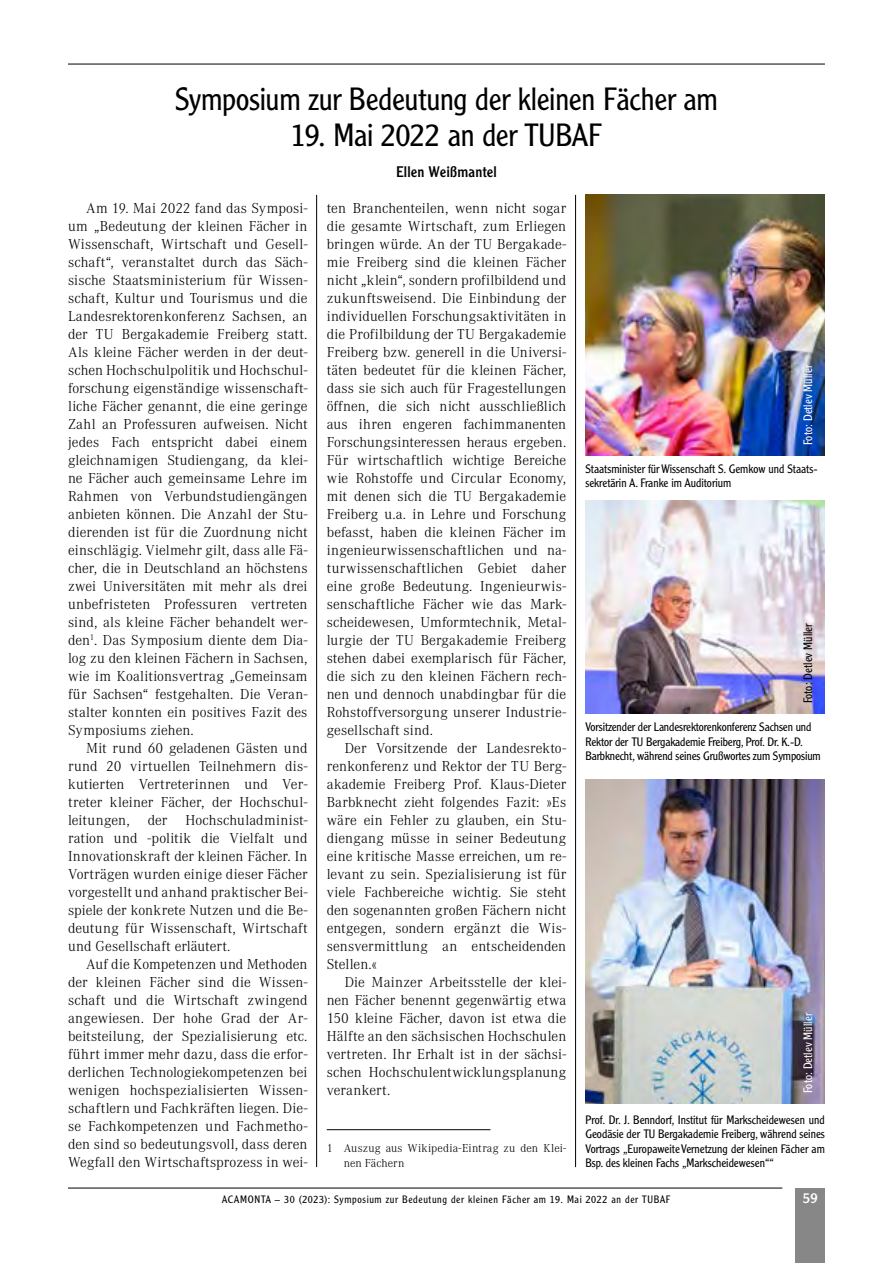
<style>
.page{position:relative;width:893px;height:1263px;background:#fff}
.page>*{position:absolute;margin:0;border:0;box-sizing:border-box;transform-origin:0 0}
.t1{font:300 31.5px "Clearface Gothic LT Std";letter-spacing:-.01em;color:#000}
.t2{font:300 15px/18px "Corporate A";letter-spacing:.005em;color:#000;text-align:justify}
.t3{font:15px "Clearface Gothic LT Std";letter-spacing:.015em;color:#000}
.t4{font:14.25px "Clearface Gothic LT Std";color:#fff}
.t5{font:300 12px/14.4px "Clearface Gothic LT Std";letter-spacing:-.01em;color:#000}
.t6{font:300 12px/15px "Corporate A";letter-spacing:.01em;color:#000}
.t7{font:300 12px "Clearface Gothic LT Std";color:#fff}
.t8{font:300 10.5px "Clearface Gothic LT Std";letter-spacing:.055em;color:#000}
</style>
<div class="page">
<hr style="left:68px;top:64px;width:757px;height:1px;background:#000">
<hr style="left:68px;top:1188px;width:714px;height:1px;background:#000">
<hr style="left:327px;top:1129px;width:163px;height:1px;background:#000">
<img style="left:585px;top:501px;width:240px;height:213px">
<img style="left:585px;top:780px;width:240px;height:324px">
<img style="left:585px;top:195px;width:240px;height:261px">
<hr style="left:316px;top:195px;width:1px;height:972px;background:#000">
<hr style="left:575px;top:195px;width:1px;height:972px;background:#000">
<div style="left:796px;top:1188px;width:29px;height:75px;background:#868786"></div>
<h1 class="t1" style="left:175px;top:80px;width:544px">Symposium zur Bedeutung der kleinen Fächer am</h1>
<h1 class="t1" style="left:291px;top:116px;width:313px">19. Mai 2022 an der TUBAF</h1>
<p class="t3" style="left:396px;top:162px;width:102px">Ellen Weißmantel</p>
<p class="t2" style="left:68px;top:198px;width:241px;text-indent:18px">Am 19. Mai 2022 fand das Symposi&shy;um „Bedeutung der kleinen Fächer in Wissenschaft, Wirtschaft und Gesell&shy;schaft“, veranstaltet durch das Säch&shy;sische Staatsministerium für Wissen&shy;schaft, Kultur und Tourismus und die Landesrektorenkonferenz Sachsen, an der TU Bergakademie Freiberg statt.<br>Als kleine Fächer werden in der deut&shy;schen Hochschulpolitik und Hochschul&shy;forschung eigenständige wissenschaft&shy;liche Fächer genannt, die eine geringe Zahl an Professuren aufweisen. Nicht jedes Fach entspricht dabei einem gleichnamigen Studiengang, da klei&shy;ne Fächer auch gemeinsame Lehre im Rahmen von Verbundstudiengängen anbieten können. Die Anzahl der Stu&shy;dierenden ist für die Zuordnung nicht einschlägig. Vielmehr gilt, dass alle Fä&shy;cher, die in Deutschland an höchstens zwei Universitäten mit mehr als drei unbefristeten Professuren vertreten sind, als kleine Fächer behandelt wer&shy;den<sup>1</sup>. Das Symposium diente dem Dia&shy;log zu den kleinen Fächern in Sachsen, wie im Koalitionsvertrag „Gemeinsam für Sachsen“ festgehalten. Die Veran&shy;stalter konnten ein positives Fazit des Symposiums ziehen.</p>
<p class="t2" style="left:68px;top:738px;width:241px;text-indent:18px">Mit rund 60 geladenen Gästen und rund 20 virtuellen Teilnehmern dis&shy;kutierten Vertreterinnen und Ver&shy;treter kleiner Fächer, der Hochschul&shy;leitungen, der Hochschuladminist&shy;ration und -politik die Vielfalt und Innovationskraft der kleinen Fächer. In Vorträgen wurden einige dieser Fächer vorgestellt und anhand praktischer Bei&shy;spiele der konkrete Nutzen und die Be&shy;deutung für Wissenschaft, Wirtschaft und Gesellschaft erläutert.</p>
<p class="t2" style="left:68px;top:954px;width:241px;text-indent:18px">Auf die Kompetenzen und Methoden der kleinen Fächer sind die Wissen&shy;schaft und die Wirtschaft zwingend angewiesen. Der hohe Grad der Ar&shy;beitsteilung, der Spezialisierung etc. führt immer mehr dazu, dass die erfor&shy;derlichen Technologiekompetenzen bei wenigen hochspezialisierten Wissen&shy;schaftlern und Fachkräften liegen. Die&shy;se Fachkompetenzen und Fachmetho&shy;den sind so bedeutungsvoll, dass deren Wegfall den Wirtschaftsprozess in wei-</p>
<p class="t2" style="left:327px;top:198px;width:241px">ten Branchenteilen, wenn nicht sogar die gesamte Wirtschaft, zum Erliegen bringen würde. An der TU Bergakade&shy;mie Freiberg sind die kleinen Fächer nicht „klein“, sondern profilbildend und zukunftsweisend. Die Einbindung der individuellen Forschungsaktivitäten in die Profilbildung der TU Bergakademie Freiberg bzw. generell in die Universi&shy;täten bedeutet für die kleinen Fächer, dass sie sich auch für Fragestellungen öffnen, die sich nicht ausschließlich aus ihren engeren fachimmanenten Forschungsinteressen heraus ergeben.<br>Für wirtschaftlich wichtige Bereiche wie Rohstoffe und Circular Economy, mit denen sich die TU Bergakademie Freiberg u.a. in Lehre und Forschung befasst, haben die kleinen Fächer im ingenieurwissenschaftlichen und na&shy;turwissenschaftlichen Gebiet daher eine große Bedeutung. Ingenieurwis&shy;senschaftliche Fächer wie das Mark&shy;scheidewesen, Umformtechnik, Metal&shy;lurgie der TU Bergakademie Freiberg stehen dabei exemplarisch für Fächer, die sich zu den kleinen Fächern rech&shy;nen und dennoch unabdingbar für die Rohstoffversorgung unserer Industrie&shy;gesellschaft sind.</p>
<p class="t2" style="left:327px;top:738px;width:241px;text-indent:18px">Der Vorsitzende der Landesrekto&shy;renkonferenz und Rektor der TU Berg&shy;akademie Freiberg Prof. Klaus-Dieter Barbknecht zieht folgendes Fazit: »Es wäre ein Fehler zu glauben, ein Stu&shy;diengang müsse in seiner Bedeutung eine kritische Masse erreichen, um re&shy;levant zu sein. Spezialisierung ist für viele Fachbereiche wichtig. Sie steht den sogenannten großen Fächern nicht entgegen, sondern ergänzt die Wis&shy;sensvermittlung an entscheidenden Stellen.«</p>
<p class="t2" style="left:327px;top:972px;width:241px;text-indent:18px">Die Mainzer Arbeitsstelle der klei&shy;nen Fächer benennt gegenwärtig etwa 150 kleine Fächer, davon ist etwa die Hälfte an den sächsischen Hochschulen vertreten. Ihr Erhalt ist in der sächsi&shy;schen Hochschulentwicklungsplanung verankert.</p>
<p class="t7" style="left:801px;top:445px;width:82px;rotate:-90deg">Foto: Detlev Müller</p>
<p class="t5" style="left:585px;top:461px;width:234px">Staatsminister für Wissenschaft S. Gemkow und Staats&shy;sekretärin A. Franke im Auditorium</p>
<p class="t5" style="left:801px;top:703px;width:82px;rotate:-90deg">Foto: Detlev Müller</p>
<p class="t5" style="left:585px;top:720px;width:237px">Vorsitzender der Landesrektorenkonferenz Sachsen und<br>Rektor der TU Bergakademie Freiberg, Prof. Dr. K.-D.<br>Barbknecht, während seines Grußwortes zum Symposium</p>
<p class="t7" style="left:801px;top:1093px;width:82px;rotate:-90deg">Foto: Detlev Müller</p>
<p class="t5" style="left:585px;top:1112px;width:241px;text-align:justify">Prof. Dr. J. Benndorf, Institut für Markscheidewesen und Geodäsie der TU Bergakademie Freiberg, während seines Vortrags „Europaweite Vernetzung der kleinen Fächer am Bsp. des kleinen Fachs „Markscheidewesen““</p>
<p class="t6" style="left:344px;top:1140px;width:224px;text-indent:-17px">1 Auszug aus Wikipedia-Eintrag zu den Klei&shy;nen Fächern</p>
<p class="t8" style="left:222px;top:1193px;width:450px">ACAMONTA – 30 (2023): Symposium zur Bedeutung der kleinen Fächer am 19. Mai 2022 an der TUBAF</p>
<p class="t4" style="left:803px;top:1189px;width:16px">59</p>
</div>
